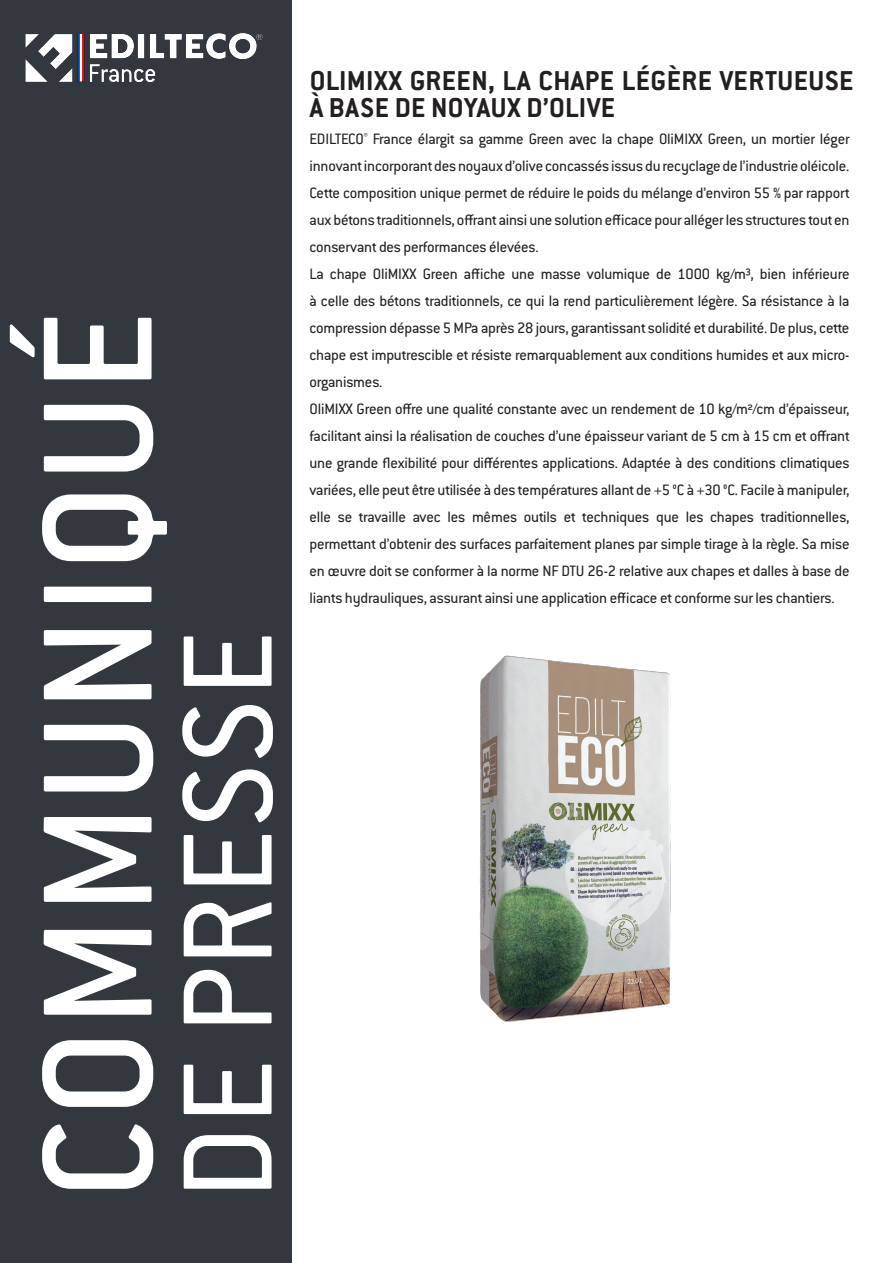
<style>
.page{position:relative;width:893px;height:1263px;background:#fff}
.page>*{position:absolute;margin:0;border:0;box-sizing:border-box;transform-origin:0 0}
.t1{font:500 171px "Conduit ITC";letter-spacing:.015em;color:#fff}
.t2{font:139.5px "Conduit ITC";letter-spacing:.015em;color:#fff}
.t3{font:700 30px/27px "Conduit ITC";letter-spacing:.015em;color:#231f20}
.t4{font:16.5px/27px "Conduit ITC";letter-spacing:-.01em;color:#231f20;text-align:justify}
</style>
<div class="page">
<div style="left:0;top:0;width:292px;height:1263px;background:#33383f"></div>
<img style="left:25px;top:33px;width:238px;height:49px">
<img style="left:480px;top:655px;width:191px;height:367px">
<h1 class="t1" style="left:2px;top:1199px;width:890px;rotate:-90deg">COMMUNIQUÉ</h1>
<h2 class="t2" style="left:144px;top:1199px;width:569px;rotate:-90deg">DE PRESSE</h2>
<p class="t3" style="left:310px;top:66px;width:545px">OLIMIXX GREEN, LA CHAPE LÉGÈRE VERTUEUSE<br>À BASE DE NOYAUX D’OLIVE</p>
<p class="t4" style="left:309px;top:125px;width:542px">EDILTECO<sup>®</sup> France élargit sa gamme Green avec la chape OliMIXX Green, un mortier léger innovant incorporant des noyaux d’olive concassés issus du recyclage de l’industrie oléicole.<br>Cette composition unique permet de réduire le poids du mélange d’environ 55 % par rapport aux bétons traditionnels, offrant ainsi une solution efficace pour alléger les structures tout en conservant des performances élevées.</p>
<p class="t4" style="left:309px;top:260px;width:542px">La chape OliMIXX Green affiche une masse volumique de 1000 kg/m³, bien inférieure à celle des bétons traditionnels, ce qui la rend particulièrement légère. Sa résistance à la compression dépasse 5 MPa après 28 jours, garantissant solidité et durabilité. De plus, cette chape est imputrescible et résiste remarquablement aux conditions humides et aux micro&shy;organismes.</p>
<p class="t4" style="left:309px;top:395px;width:542px">OliMIXX Green offre une qualité constante avec un rendement de 10 kg/m²/cm d’épaisseur, facilitant ainsi la réalisation de couches d’une épaisseur variant de 5 cm à 15 cm et offrant une grande flexibilité pour différentes applications. Adaptée à des conditions climatiques variées, elle peut être utilisée à des températures allant de +5 °C à +30 °C. Facile à manipuler, elle se travaille avec les mêmes outils et techniques que les chapes traditionnelles, permettant d’obtenir des surfaces parfaitement planes par simple tirage à la règle. Sa mise en œuvre doit se conformer à la norme NF DTU 26-2 relative aux chapes et dalles à base de liants hydrauliques, assurant ainsi une application efficace et conforme sur les chantiers.</p>
</div>
